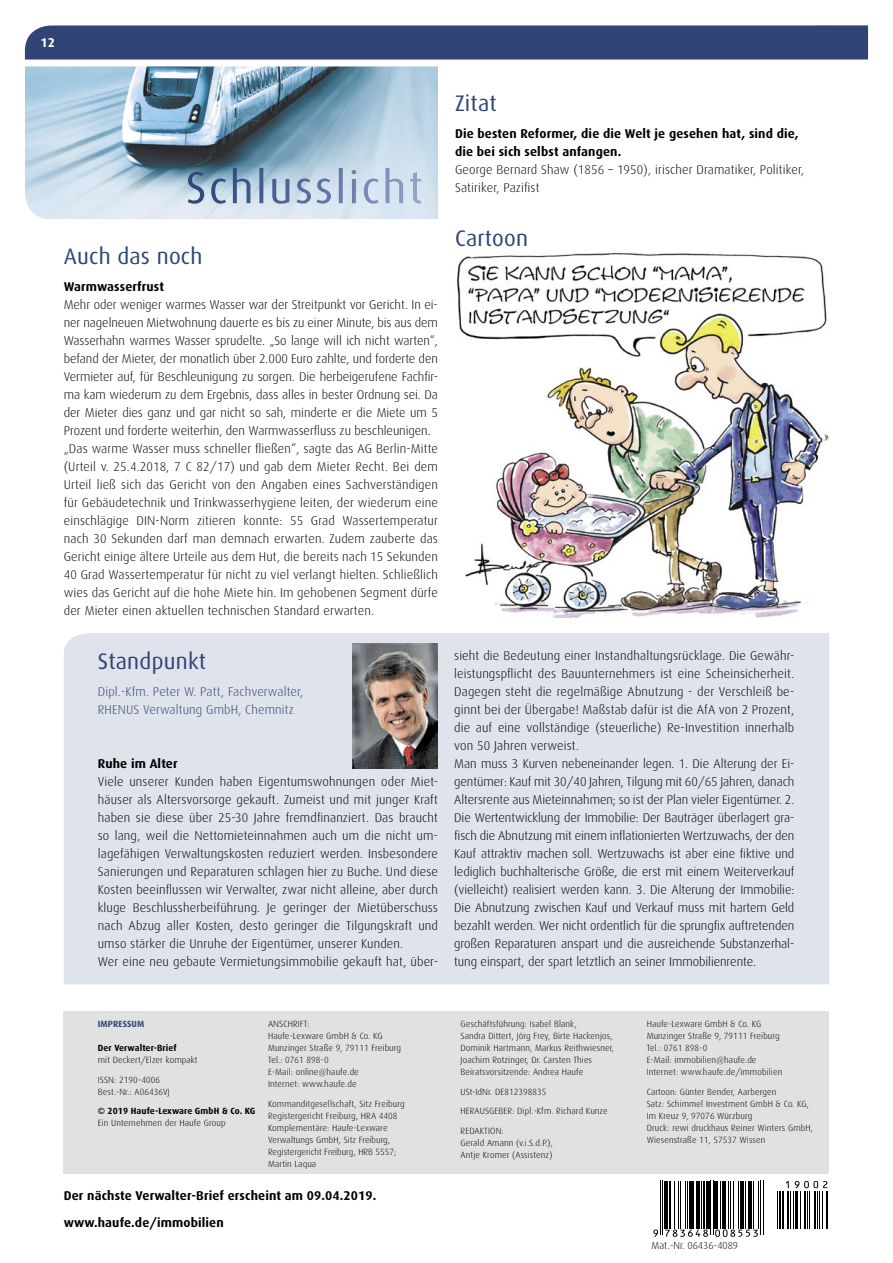
<style>
.page{position:relative;width:893px;height:1263px;background:#fff}
.page>*{position:absolute;margin:0;border:0;box-sizing:border-box;transform-origin:0 0}
.t1{font:22.5px "Dax";letter-spacing:.01em;color:#314475}
.t2{font:300 12.75px/18px "Dax";letter-spacing:.005em;color:#000}
.t3{font:700 12.75px/18px "Dax";letter-spacing:.01em;color:#000}
.t4{font:300 12.75px/18px "Dax";letter-spacing:.01em;color:#314475}
.t5{font:700 12.75px "Dax";color:#fff}
.t6{font:300 10.2px "Dax";color:#000}
.t7{font:300 9px/12px "Dax";letter-spacing:.01em;color:#000}
.t8{font:700 9px "Dax";letter-spacing:.01em;color:#000}
.t9{font:700 9px "Dax";letter-spacing:.01em;color:#314475}
</style>
<div class="page">
<img style="left:457px;top:252px;width:372px;height:365px">
<div style="left:64px;top:633px;width:765px;height:351px;background:#dee3ec"></div>
<hr style="left:660px;top:1181px;width:1px;height:54px;background:#000">
<hr style="left:662px;top:1181px;width:1px;height:54px;background:#000">
<hr style="left:665px;top:1181px;width:3px;height:47px;background:#000">
<hr style="left:669px;top:1181px;width:2px;height:47px;background:#000">
<hr style="left:674px;top:1181px;width:1px;height:47px;background:#000">
<hr style="left:678px;top:1181px;width:1px;height:47px;background:#000">
<hr style="left:680px;top:1181px;width:1px;height:47px;background:#000">
<hr style="left:685px;top:1181px;width:1px;height:47px;background:#000">
<hr style="left:687px;top:1181px;width:1px;height:47px;background:#000">
<hr style="left:690px;top:1181px;width:4px;height:47px;background:#000">
<hr style="left:696px;top:1181px;width:3px;height:47px;background:#000">
<hr style="left:701px;top:1181px;width:1px;height:47px;background:#000">
<hr style="left:703px;top:1181px;width:2px;height:47px;background:#000">
<hr style="left:706px;top:1181px;width:3px;height:47px;background:#000">
<hr style="left:710px;top:1181px;width:1px;height:54px;background:#000">
<hr style="left:713px;top:1181px;width:1px;height:54px;background:#000">
<hr style="left:715px;top:1181px;width:3px;height:47px;background:#000">
<hr style="left:720px;top:1181px;width:1px;height:47px;background:#000">
<hr style="left:722px;top:1181px;width:3px;height:47px;background:#000">
<hr style="left:728px;top:1181px;width:1px;height:47px;background:#000">
<hr style="left:730px;top:1181px;width:1px;height:47px;background:#000">
<hr style="left:733px;top:1181px;width:1px;height:47px;background:#000">
<hr style="left:738px;top:1181px;width:1px;height:47px;background:#000">
<hr style="left:741px;top:1181px;width:3px;height:47px;background:#000">
<hr style="left:745px;top:1181px;width:1px;height:47px;background:#000">
<hr style="left:748px;top:1181px;width:3px;height:47px;background:#000">
<hr style="left:753px;top:1181px;width:1px;height:47px;background:#000">
<hr style="left:758px;top:1181px;width:1px;height:47px;background:#000">
<hr style="left:760px;top:1181px;width:1px;height:54px;background:#000">
<hr style="left:763px;top:1181px;width:1px;height:54px;background:#000">
<hr style="left:777px;top:1191px;width:1px;height:37px;background:#000">
<hr style="left:779px;top:1191px;width:2px;height:37px;background:#000">
<hr style="left:782px;top:1191px;width:2px;height:37px;background:#000">
<hr style="left:787px;top:1191px;width:1px;height:37px;background:#000">
<hr style="left:790px;top:1191px;width:1px;height:37px;background:#000">
<hr style="left:793px;top:1191px;width:1px;height:37px;background:#000">
<hr style="left:795px;top:1191px;width:3px;height:37px;background:#000">
<hr style="left:800px;top:1191px;width:1px;height:37px;background:#000">
<hr style="left:804px;top:1191px;width:2px;height:37px;background:#000">
<hr style="left:807px;top:1191px;width:1px;height:37px;background:#000">
<hr style="left:809px;top:1191px;width:1px;height:37px;background:#000">
<hr style="left:814px;top:1191px;width:2px;height:37px;background:#000">
<hr style="left:817px;top:1191px;width:1px;height:37px;background:#000">
<hr style="left:819px;top:1191px;width:1px;height:37px;background:#000">
<hr style="left:822px;top:1191px;width:1px;height:37px;background:#000">
<hr style="left:826px;top:1191px;width:2px;height:37px;background:#000">
<svg style="left:653px;top:1229px;width:5px;height:8px"></svg>
<svg style="left:665px;top:1229px;width:43px;height:8px"></svg>
<svg style="left:715px;top:1229px;width:43px;height:8px"></svg>
<svg style="left:795px;top:1181px;width:32px;height:7px"></svg>
<svg style="left:786px;top:1181px;width:3px;height:7px"></svg>
<div style="left:25px;top:26px;width:843px;height:34px;background:#314475"></div>
<div style="left:64px;top:1011px;width:765px;height:162px;background:#e0e1e1"></div>
<img style="left:25px;top:66px;width:413px;height:153px">
<img style="left:188px;top:168px;width:233px;height:36px">
<img style="left:353px;top:643px;width:85px;height:125px">
<p class="t5" style="left:40px;top:35px;width:16px">12</p>
<h1 class="t1" style="left:64px;top:244px;width:140px">Auch das noch</h1>
<p class="t3" style="left:64px;top:278px;width:102px">Warmwasserfrust</p>
<p class="t2" style="left:64px;top:296px;width:376px">Mehr oder weniger warmes Wasser war der Streitpunkt vor Gericht. In ei&shy;ner nagelneuen Mietwohnung dauerte es bis zu einer Minute, bis aus dem Wasserhahn warmes Wasser sprudelte. „So lange will ich nicht warten“, befand der Mieter, der monatlich über 2.000 Euro zahlte, und forderte den Vermieter auf, für Beschleunigung zu sorgen. Die herbeigerufene Fachfir&shy;ma kam wiederum zu dem Ergebnis, dass alles in bester Ordnung sei. Da der Mieter dies ganz und gar nicht so sah, minderte er die Miete um 5<br>Prozent und forderte weiterhin, den Warmwasserfluss zu beschleunigen. „Das warme Wasser muss schneller fließen“, sagte das AG Berlin-Mitte (Urteil v. 25.4.2018, 7 C 82/17) und gab dem Mieter Recht. Bei dem Urteil ließ sich das Gericht von den Angaben eines Sachverständigen für Gebäudetechnik und Trinkwasserhygiene leiten, der wiederum eine einschlägige DIN-Norm zitieren konnte: 55 Grad Wassertemperatur nach 30 Sekunden darf man demnach erwarten. Zudem zauberte das Gericht einige ältere Urteile aus dem Hut, die bereits nach 15 Sekunden 40 Grad Wassertemperatur für nicht zu viel verlangt hielten. Schließlich wies das Gericht auf die hohe Miete hin. Im gehobenen Segment dürfe der Mieter einen aktuellen technischen Standard erwarten.</p>
<h1 class="t1" style="left:98px;top:649px;width:110px">Standpunkt</h1>
<p class="t4" style="left:98px;top:683px;width:207px">Dipl.-Kfm. Peter W. Patt, Fachverwalter,<br>RHENUS Verwaltung GmbH, Chemnitz</p>
<p class="t3" style="left:98px;top:755px;width:81px">Ruhe im Alter</p>
<p class="t2" style="left:98px;top:773px;width:342px">Viele unserer Kunden haben Eigentumswohnungen oder Miet&shy;häuser als Altersvorsorge gekauft. Zumeist und mit junger Kraft haben sie diese über 25-30 Jahre fremdfinanziert. Das braucht so lang, weil die Nettomieteinnahmen auch um die nicht um&shy;lagefähigen Verwaltungskosten reduziert werden. Insbesondere Sanierungen und Reparaturen schlagen hier zu Buche. Und diese Kosten beeinflussen wir Verwalter, zwar nicht alleine, aber durch kluge Beschlussherbeiführung. Je geringer der Mietüberschuss nach Abzug aller Kosten, desto geringer die Tilgungskraft und umso stärker die Unruhe der Eigentümer, unserer Kunden.<br>Wer eine neu gebaute Vermietungsimmobilie gekauft hat, über-</p>
<h1 class="t1" style="left:455px;top:91px;width:43px">Zitat</h1>
<p class="t3" style="left:455px;top:125px;width:345px">Die besten Reformer, die die Welt je gesehen hat, sind die, die bei sich selbst anfangen.</p>
<p class="t2" style="left:455px;top:161px;width:351px">George Bernard Shaw (1856 – 1950), irischer Dramatiker, Politiker,<br>Satiriker, Pazifist</p>
<h1 class="t1" style="left:455px;top:226px;width:75px">Cartoon</h1>
<p class="t2" style="left:454px;top:647px;width:342px">sieht die Bedeutung einer Instandhaltungsrücklage. Die Gewähr&shy;leistungspflicht des Bauunternehmers ist eine Scheinsicherheit.<br>Dagegen steht die regelmäßige Abnutzung - der Verschleiß be&shy;ginnt bei der Übergabe! Maßstab dafür ist die AfA von 2 Prozent, die auf eine vollständige (steuerliche) Re-Investition innerhalb von 50 Jahren verweist.<br>Man muss 3 Kurven nebeneinander legen. 1. Die Alterung der Ei&shy;gentümer: Kauf mit 30/40 Jahren, Tilgung mit 60/65 Jahren, danach Altersrente aus Mieteinnahmen; so ist der Plan vieler Eigentümer. 2.<br>Die Wertentwicklung der Immobilie: Der Bauträger überlagert gra&shy;fisch die Abnutzung mit einem inflationierten Wertzuwachs, der den Kauf attraktiv machen soll. Wertzuwachs ist aber eine fiktive und lediglich buchhalterische Größe, die erst mit einem Weiterverkauf (vielleicht) realisiert werden kann. 3. Die Alterung der Immobilie:<br>Die Abnutzung zwischen Kauf und Verkauf muss mit hartem Geld bezahlt werden. Wer nicht ordentlich für die sprungfix auftretenden großen Reparaturen anspart und die ausreichende Substanzerhal&shy;tung einspart, der spart letztlich an seiner Immobilienrente.</p>
<p class="t9" style="left:98px;top:1019px;width:48px">IMPRESSUM</p>
<p class="t8" style="left:98px;top:1043px;width:80px">Der Verwalter-Brief</p>
<p class="t7" style="left:98px;top:1050px;width:101px;line-height:19.5px">mit Deckert/Elzer kompakt<br>ISSN: 2190-4006</p>
<p class="t7" style="left:98px;top:1085px;width:74px">Best.-Nr.: A06436VJ</p>
<p class="t8" style="left:98px;top:1106px;width:159px">© 2019 Haufe-Lexware GmbH &amp; Co. KG</p>
<p class="t7" style="left:98px;top:1117px;width:129px">Ein Unternehmen der Haufe Group</p>
<p class="t7" style="left:268px;top:1018px;width:135px">ANSCHRIFT:<br>Haufe-Lexware GmbH &amp; Co. KG<br>Munzinger Straße 9, 79111 Freiburg<br>Tel.: 0761 898-0<br>E-Mail: online@haufe.de<br>Internet: www.haufe.de</p>
<p class="t7" style="left:268px;top:1097px;width:138px">Kommanditgesellschaft, Sitz Freiburg<br>Registergericht Freiburg, HRA 4408<br>Komplementäre: Haufe-Lexware<br>Verwaltungs GmbH, Sitz Freiburg,<br>Registergericht Freiburg, HRB 5557;<br>Martin Laqua</p>
<p class="t3" style="left:64px;top:1187px;width:314px">Der nächste Verwalter-Brief erscheint am 09.04.2019.</p>
<p class="t3" style="left:64px;top:1214px;width:162px">www.haufe.de/immobilien</p>
<p class="t7" style="left:461px;top:1018px;width:155px">Geschäftsführung: Isabel Blank,<br>Sandra Dittert, Jörg Frey, Birte Hackenjos, Dominik Hartmann, Markus Reith wiesner, Joachim Rotzinger, Dr. Carsten Thies Beiratsvorsitzende: Andrea Haufe</p>
<p class="t7" style="left:461px;top:1082px;width:149px;line-height:19.5px">USt-IdNr. DE812398835<br>HERAUSGEBER: Dipl.-Kfm. Richard Kunze<br>REDAKTION:</p>
<p class="t7" style="left:461px;top:1136px;width:94px">Gerald Amann (v.i.S.d.P.),<br>Antje Kromer (Assistenz)</p>
<p class="t7" style="left:647px;top:1018px;width:137px">Haufe-Lexware GmbH &amp; Co. KG<br>Munzinger Straße 9, 79111 Freiburg<br>Tel.: 0761 898-0<br>E-Mail: immobilien@haufe.de<br>Internet: www.haufe.de/immobilien</p>
<p class="t7" style="left:647px;top:1085px;width:168px">Cartoon: Günter Bender, Aarbergen<br>Satz: Schimmel Investment GmbH &amp; Co. KG, Im Kreuz 9, 97076 Würzburg<br>Druck: rewi druckhaus Reiner Winters GmbH, Wiesenstraße 11, 57537 Wissen</p>
<p class="t6" style="left:651px;top:1240px;width:88px">Mat.-Nr. 06436-4089</p>
</div>
